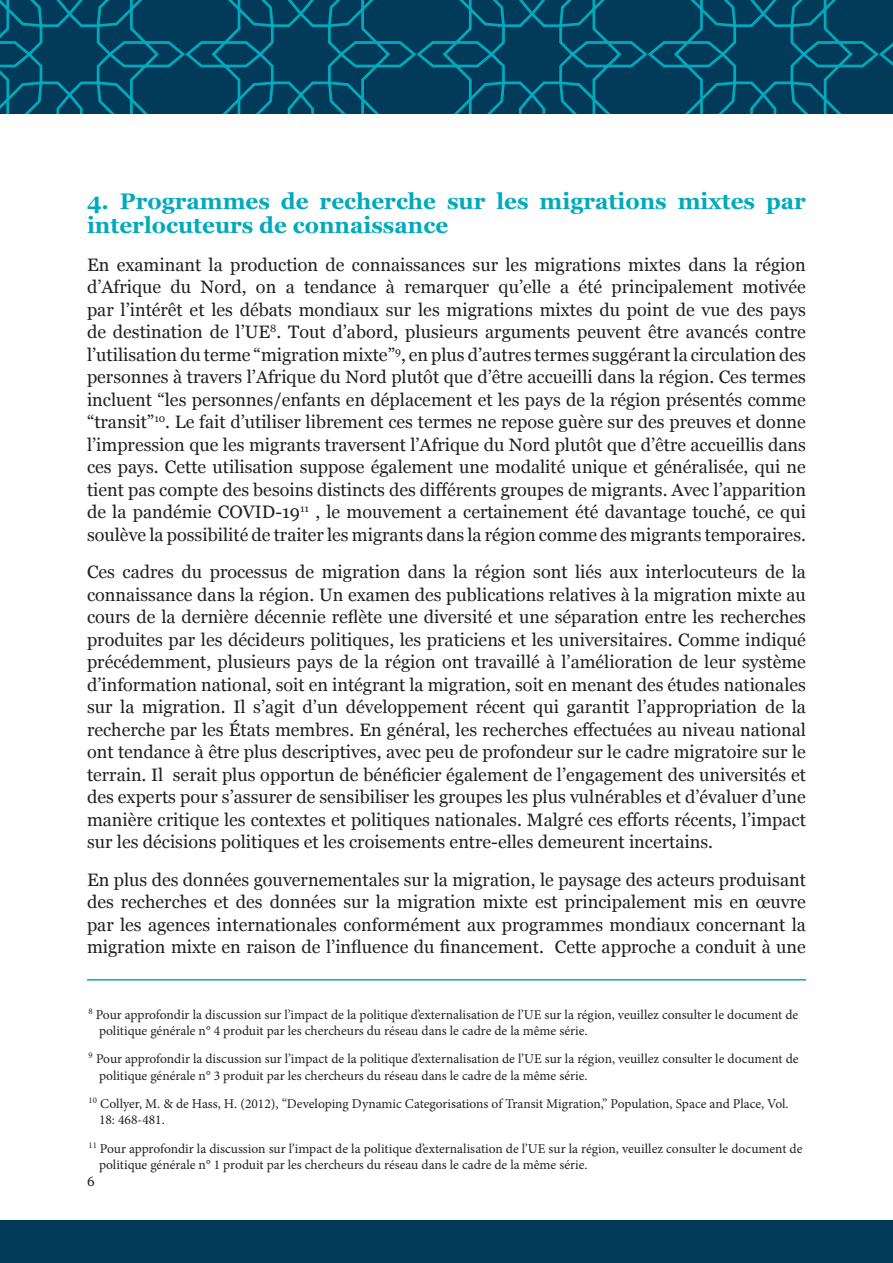
<style>
.page{position:relative;width:893px;height:1263px;background:#fff}
.page>*{position:absolute;margin:0;border:0;box-sizing:border-box;transform-origin:0 0}
.t1{font:700 22.5px/24px "Georgia";color:#00aabc}
.t2{font:18px/22.5px "Georgia";color:#231f20;text-align:justify}
.t3{font:13.5px/16.2px "Minion Pro";color:#231f20}
.t4{font:13.5px "Georgia";color:#231f20}
</style>
<div class="page">
<div style="left:0;top:1220px;width:893px;height:43px;background:#023b5a"></div>
<svg style="left:0;top:0;width:893px;height:114px;background:#014966"></svg>
<hr style="left:87px;top:979px;width:719px;height:1px;background:#00aabc">
<p class="t1" style="left:87px;top:188px;width:720px">4. Programmes de recherche sur les migrations mixtes par interlocuteurs de connaissance</p>
<p class="t2" style="left:87px;top:253px;width:720px">En examinant la production de connaissances sur les migrations mixtes dans la région d’Afrique du Nord, on a tendance à remarquer qu’elle a été principalement motivée par l’intérêt et les débats mondiaux sur les migrations mixtes du point de vue des pays de destination de l’UE<sup>8</sup>. Tout d’abord, plusieurs arguments peuvent être avancés contre l’utilisation du terme “migration mixte”<sup>9</sup>, en plus d’autres termes suggérant la circulation des personnes à travers l’Afrique du Nord plutôt que d’être accueilli dans la région. Ces termes incluent “les personnes/enfants en déplacement et les pays de la région présentés comme “transit”<sup>10</sup>. Le fait d’utiliser librement ces termes ne repose guère sur des preuves et donne l’impression que les migrants traversent l’Afrique du Nord plutôt que d’être accueillis dans ces pays. Cette utilisation suppose également une modalité unique et généralisée, qui ne tient pas compte des besoins distincts des différents groupes de migrants. Avec l’apparition de la pandémie COVID-19<sup>11</sup> , le mouvement a certainement été davantage touché, ce qui soulève la possibilité de traiter les migrants dans la région comme des migrants temporaires.</p>
<p class="t2" style="left:87px;top:560px;width:720px">Ces cadres du processus de migration dans la région sont liés aux interlocuteurs de la connaissance dans la région. Un examen des publications relatives à la migration mixte au cours de la dernière décennie reflète une diversité et une séparation entre les recherches produites par les décideurs politiques, les praticiens et les universitaires. Comme indiqué précédemment, plusieurs pays de la région ont travaillé à l’amélioration de leur système d’information national, soit en intégrant la migration, soit en menant des études nationales sur la migration. Il s’agit d’un développement récent qui garantit l’appropriation de la recherche par les États membres. En général, les recherches effectuées au niveau national ont tendance à être plus descriptives, avec peu de profondeur sur le cadre migratoire sur le terrain. Il serait plus opportun de bénéficier également de l’engagement des universités et des experts pour s’assurer de sensibiliser les groupes les plus vulnérables et d’évaluer d’une manière critique les contextes et politiques nationales. Malgré ces efforts récents, l’impact sur les décisions politiques et les croisements entre-elles demeurent incertains.</p>
<p class="t2" style="left:87px;top:868px;width:720px">En plus des données gouvernementales sur la migration, le paysage des acteurs produisant des recherches et des données sur la migration mixte est principalement mis en œuvre par les agences internationales conformément aux programmes mondiaux concernant la migration mixte en raison de l’influence du financement. Cette approche a conduit à une</p>
<p class="t3" style="left:99px;top:1006px;width:701px;text-indent:-11px"><sup>8</sup> Pour approfondir la discussion sur l’impact de la politique d’externalisation de l’UE sur la région, veuillez consulter le document de politique générale n° 4 produit par les chercheurs du réseau dans le cadre de la même série.</p>
<p class="t3" style="left:99px;top:1051px;width:701px;text-indent:-11px"><sup>9</sup> Pour approfondir la discussion sur l’impact de la politique d’externalisation de l’UE sur la région, veuillez consulter le document de politique générale n° 3 produit par les chercheurs du réseau dans le cadre de la même série.</p>
<p class="t3" style="left:99px;top:1096px;width:691px;text-indent:-11px"><sup>10</sup> Collyer, M. &amp; de Hass, H. (2012), “Developing Dynamic Categorisations of Transit Migration,” Population, Space and Place, Vol.<br>18: 468-481.</p>
<p class="t3" style="left:99px;top:1140px;width:705px;text-indent:-11px"><sup>11</sup> Pour approfondir la discussion sur l’impact de la politique d’externalisation de l’UE sur la région, veuillez consulter le document de politique générale n° 1 produit par les chercheurs du réseau dans le cadre de la même série.</p>
<p class="t4" style="left:87px;top:1172px;width:9px">6</p>
</div>
